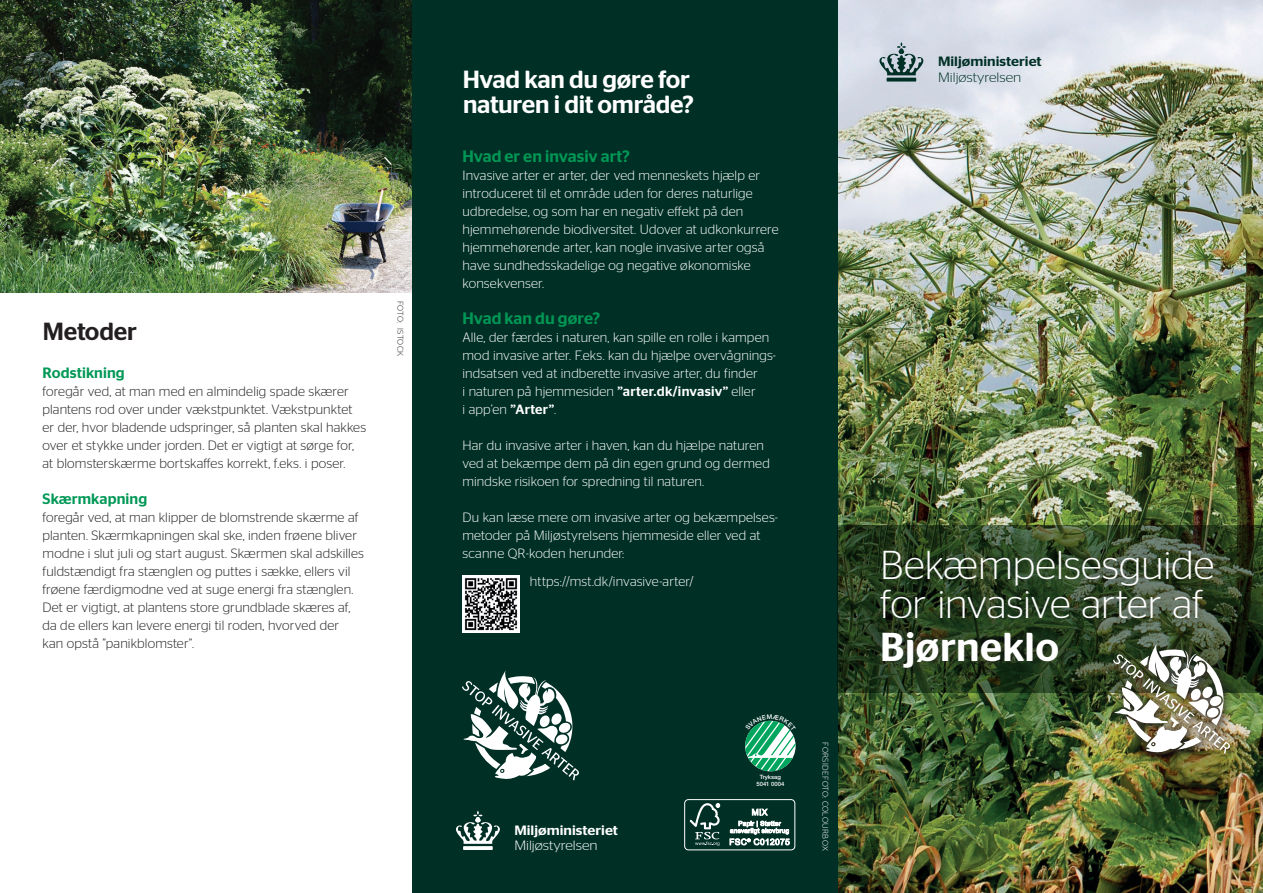
<style>
.page{position:relative;width:1263px;height:893px;background:#fff}
.page>*{position:absolute;margin:0;border:0;box-sizing:border-box;transform-origin:0 0}
.t1{font:300 40.35px/39px "Stag Sans";color:#fff}
.t2{font:500 40.35px "Stag Sans";letter-spacing:.01em;color:#fff}
.Rubrik{font:500 24.75px/24.8px "Stag Sans";letter-spacing:-.01em;color:#fff}
.Rubrik-2{font:500 24.75px "Stag Sans";letter-spacing:-.01em;color:#231f20}
.Mellemrubrik_GRØN{font:500 16.5px "Stag Sans";letter-spacing:.005em;color:#009856}
.Mellemrubrik_GRØN-2{font:500 15px "Stag Sans";letter-spacing:.005em;color:#009856}
.MINK_Brød_9_5_12_5{font:300 13.5px/18px "Stag Sans";letter-spacing:.01em;color:#fff}
.Mellemrubrik_GRØN-3{font:300 13.5px/18px "Stag Sans";letter-spacing:.01em;color:#231f20}
.t3{font:500 13.5px/15.5px "Stag Sans";color:#fff;scale:1.08 1}
.t4{font:500 13.5px/15.6px "Stag Sans";color:#003025;scale:1.08 1}
.Mellemrubrik_GRØN-4{font:300 13.5px "Stag Sans";letter-spacing:.01em;color:#fff}
.MINK_Brød_9_5_12_5-2{font:300 8.25px "Stag Sans";letter-spacing:.04em;color:#fff}
.MINK_Brød_9_5_12_5-3{font:300 8.25px "Stag Sans";letter-spacing:.025em;color:#231f20}
.t5{font:500 5.85px/7.1px "Helvetica Neue LT Std";color:#fff;text-align:center}
.s1{font-weight:500}
.s2{font-weight:300}
</style>
<div class="page">
<img style="left:0;top:0;width:412px;height:292px">
<img style="left:838px;top:0;width:425px;height:893px">
<div style="left:412px;top:0;width:426px;height:893px;background:#003025"></div>
<svg style="left:456px;top:811px;width:44px;height:39px"></svg>
<svg style="left:838px;top:525px;width:425px;height:168px;background:#24371b"></svg>
<svg style="left:879px;top:42px;width:44px;height:40px;background:#8da1a6"></svg>
<div style="left:864px;top:532px;width:367px;height:154px;background:#231f20;opacity:.65"></div>
<img style="left:462px;top:575px;width:58px;height:58px">
<img style="left:1107px;top:640px;width:133px;height:123px">
<img style="left:1113px;top:644px;width:117px;height:110px">
<div style="left:684px;top:799px;width:111px;height:51px;border:1px solid #fff;border-radius:4px"></div>
<svg style="left:690px;top:803px;width:30px;height:43px"></svg>
<svg style="left:730px;top:808px;width:60px;height:37px"></svg>
<svg style="left:462px;top:671px;width:117px;height:109px"></svg>
<svg style="left:745px;top:720px;width:51px;height:51px"></svg>
<p class="Rubrik-2" style="left:43px;top:317px;width:95px">Metoder</p>
<p class="Mellemrubrik_GRØN-2" style="left:43px;top:364px;width:84px">Rodstikning</p>
<p class="Mellemrubrik_GRØN-3" style="left:43px;top:382px;width:325px">foregår ved, at man med en almindelig spade skærer plantens rod over under vækstpunktet. Vækstpunktet er der, hvor bladende udspringer, så planten skal hakkes over et stykke under jorden. Det er vigtigt at sørge for, at blomsterskærme bortskaffes korrekt, f.eks. i poser.</p>
<p class="Mellemrubrik_GRØN-2" style="left:43px;top:490px;width:106px">Skærmkapning</p>
<p class="Mellemrubrik_GRØN-3" style="left:43px;top:508px;width:323px">foregår ved, at man klipper de blomstrende skærme af planten. Skærmkapningen skal ske, inden frøene bliver modne i slut juli og start august. Skærmen skal adskilles fuldstændigt fra stænglen og puttes i sække, ellers vil frøene færdigmodne ved at suge energi fra stænglen.<br>Det er vigtigt, at plantens store grundblade skæres af, da de ellers kan levere energi til roden, hvorved der<br>kan opstå ”panikblomster”.</p>
<p class="MINK_Brød_9_5_12_5-3" style="left:405px;top:301px;width:57px;rotate:90deg">FOTO: ISTOCK</p>
<p class="Rubrik" style="left:463px;top:67px;width:232px">Hvad kan du gøre for naturen i dit område?</p>
<p class="Mellemrubrik_GRØN" style="left:462px;top:147px;width:169px">Hvad er en invasiv art?</p>
<p class="MINK_Brød_9_5_12_5" style="left:462px;top:166px;width:318px">Invasive arter er arter, der ved menneskets hjælp er introduceret til et område uden for deres naturlige udbredelse, og som har en negativ effekt på den hjemmehørende biodiversitet. Udover at udkonkurrere hjemmehørende arter, kan nogle invasive arter også have sundhedsskadelige og negative økonomiske konsekvenser.</p>
<p class="Mellemrubrik_GRØN" style="left:462px;top:309px;width:139px">Hvad kan du gøre?</p>
<p class="MINK_Brød_9_5_12_5" style="left:462px;top:328px;width:315px">Alle, der færdes i naturen, kan spille en rolle i kampen mod invasive arter. F.eks. kan du hjælpe overvågnings&shy;indsatsen ved at indberette invasive arter, du finder<br>i naturen på hjemmesiden <span class="s1">”arter.dk/invasiv”</span> eller<br>i app’en <span class="s1">”Arter”</span>.</p>
<p class="MINK_Brød_9_5_12_5" style="left:462px;top:436px;width:309px">Har du invasive arter i haven, kan du hjælpe naturen ved at bekæmpe dem på din egen grund og dermed mindske risikoen for spredning til naturen.</p>
<p class="MINK_Brød_9_5_12_5" style="left:462px;top:508px;width:317px">Du kan læse mere om invasive arter og bekæmpelses&shy;metoder på Miljøstyrelsens hjemmeside eller ved at scanne QR-koden herunder:</p>
<p class="Mellemrubrik_GRØN-4" style="left:530px;top:574px;width:165px">https://mst.dk/invasive-arter/</p>
<p class="t3" style="left:514px;top:822px;width:98px">Miljøministeriet<br><span class="s2">Miljøstyrelsen</span></p>
<p class="t5" style="left:756px;top:774px;width:29px">Tryksag<br>5041 0004</p>
<p class="MINK_Brød_9_5_12_5-2" style="left:830px;top:742px;width:110px;rotate:90deg">FORSIDEFOTO: COLOURBOX</p>
<p class="t4" style="left:938px;top:53px;width:98px">Miljøministeriet<br><span class="s2">Miljøstyrelsen</span></p>
<p class="t1" style="left:880px;top:544px;width:336px">Bekæmpelsesguide for invasive arter af</p>
<p class="t2" style="left:880px;top:624px;width:180px">Bjørneklo</p>
</div>
